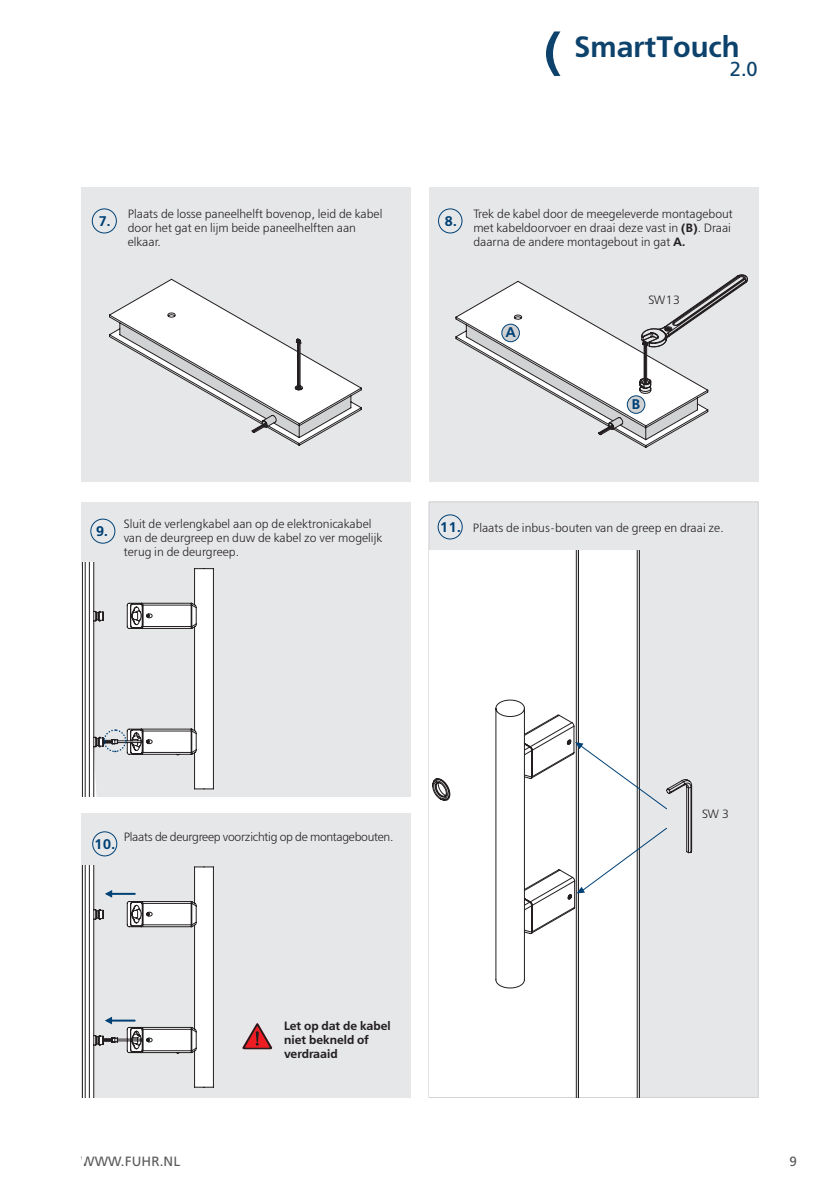
<style>
.page{position:relative;width:840px;height:1191px;background:#fff}
.page>*{position:absolute;margin:0;border:0;box-sizing:border-box;transform-origin:0 0}
.t1{font:600 29.4px "Free Set";color:#0c426b}
.t2{font:20.2px "Free Set";color:#0c426b}
.t3{font:600 14px "Free Set";color:#004175}
.t4{font:13.4px "Free Set";letter-spacing:.01em;color:#57585a}
.t5{font:300 12px/14.4px "Free Set";color:#231f20}
.t6{font:300 12px "Free Set";letter-spacing:-.025em;color:#231f20}
.t7{font:600 12px/14px "Free Set";color:#231f20}
.s1{font-weight:600}
.s2{font-weight:600;font-size:14px;color:#004175}
</style>
<div class="page">
<svg style="left:546px;top:31px;width:14px;height:45px"></svg>
<div style="left:82px;top:187px;width:328px;height:295px;background:#e6e7e9"></div>
<div style="left:429px;top:187px;width:328px;height:295px;background:#e6e7e9"></div>
<svg style="left:109px;top:279px;width:252px;height:167px"></svg>
<svg style="left:456px;top:274px;width:291px;height:173px"></svg>
<div style="left:92px;top:209px;width:25px;height:24px;border:1px solid #004175;border-radius:50%"></div>
<div style="left:438px;top:209px;width:24px;height:24px;border:1px solid #004175;border-radius:50%"></div>
<svg style="left:627px;top:396px;width:17px;height:17px"></svg>
<div style="left:626px;top:395px;width:18px;height:18px;border:1px solid #004175;border-radius:50%"></div>
<div style="left:631px;top:398px;width:9px;height:11px;background:#d1d2d4"></div>
<div style="left:501px;top:324px;width:18px;height:18px;background:#d1d2d4;border-radius:50%"></div>
<div style="left:501px;top:324px;width:18px;height:18px;border:1px solid #004175;border-radius:50%"></div>
<div style="left:82px;top:502px;width:328px;height:295px;background:#e6e7e9"></div>
<div style="left:428px;top:501px;width:330px;height:596px;background:#e6e7e9"></div>
<div style="left:82px;top:813px;width:328px;height:284px;background:#e6e7e9"></div>
<svg style="left:430px;top:550px;width:213px;height:547px;background:#f7f7f7"></svg>
<div style="left:430px;top:550px;width:145px;height:382px;background:#fff"></div>
<svg style="left:82px;top:865px;width:132px;height:232px"></svg>
<hr style="left:108px;top:1019px;width:27px;height:2px;background:#004175">
<div style="left:437px;top:514px;width:25px;height:25px;border:1px solid #004175;border-radius:50%"></div>
<svg style="left:81px;top:562px;width:133px;height:235px"></svg>
<svg style="left:567px;top:742px;width:125px;height:157px"></svg>
<svg style="left:242px;top:1023px;width:30px;height:26px"></svg>
<div style="left:92px;top:831px;width:25px;height:25px;border:1px solid #004175;border-radius:50%"></div>
<div style="left:90px;top:519px;width:25px;height:24px;border:1px solid #004175;border-radius:50%"></div>
<h1 class="t1" style="left:574px;top:29px;width:167px">SmartTouch</h1>
<h2 class="t2" style="left:729px;top:57px;width:29px">2.0</h2>
<p class="t5" style="left:128px;top:206px;width:256px">Plaats de losse paneelhelft bovenop, leid de kabel door het gat en lijm beide paneelhelften aan elkaar.</p>
<p class="t3" style="left:98px;top:213px;width:14px">7.</p>
<p class="t5" style="left:473px;top:206px;width:261px">Trek de kabel door de meegeleverde montagebout met kabeldoorvoer en draai deze vast in <span class="s1">(B)</span>. Draai daarna de andere montagebout in gat <span class="s1">A.</span></p>
<p class="t3" style="left:444px;top:213px;width:14px">8.</p>
<p class="t3" style="left:505px;top:324px;width:12px">A</p>
<p class="t5" style="left:648px;top:293px;width:33px">SW13</p>
<p class="t3" style="left:631px;top:396px;width:10px">B</p>
<p class="t3" style="left:96px;top:523px;width:14px">9.</p>
<p class="t5" style="left:124px;top:517px;width:260px">Sluit de verlengkabel aan op de elektronicakabel van de deurgreep en duw de kabel zo ver mogelijk terug in de deurgreep.</p>
<p class="t5" style="left:439px;top:521px;width:285px"><span class="s2">11.</span> Plaats de inbus-bouten van de greep en draai ze.</p>
<p class="t3" style="left:94px;top:836px;width:22px">10.</p>
<p class="t6" style="left:124px;top:830px;width:271px">Plaats de deurgreep voorzichtig op de montagebouten.</p>
<p class="t7" style="left:284px;top:1018px;width:108px">Let op dat de kabel niet bekneld of verdraaid</p>
<p class="t5" style="left:701px;top:807px;width:29px">SW 3</p>
<p class="t4" style="left:81px;top:1153px;width:100px">WWW.FUHR.NL</p>
<p class="t4" style="left:789px;top:1153px;width:9px">9</p>
</div>
